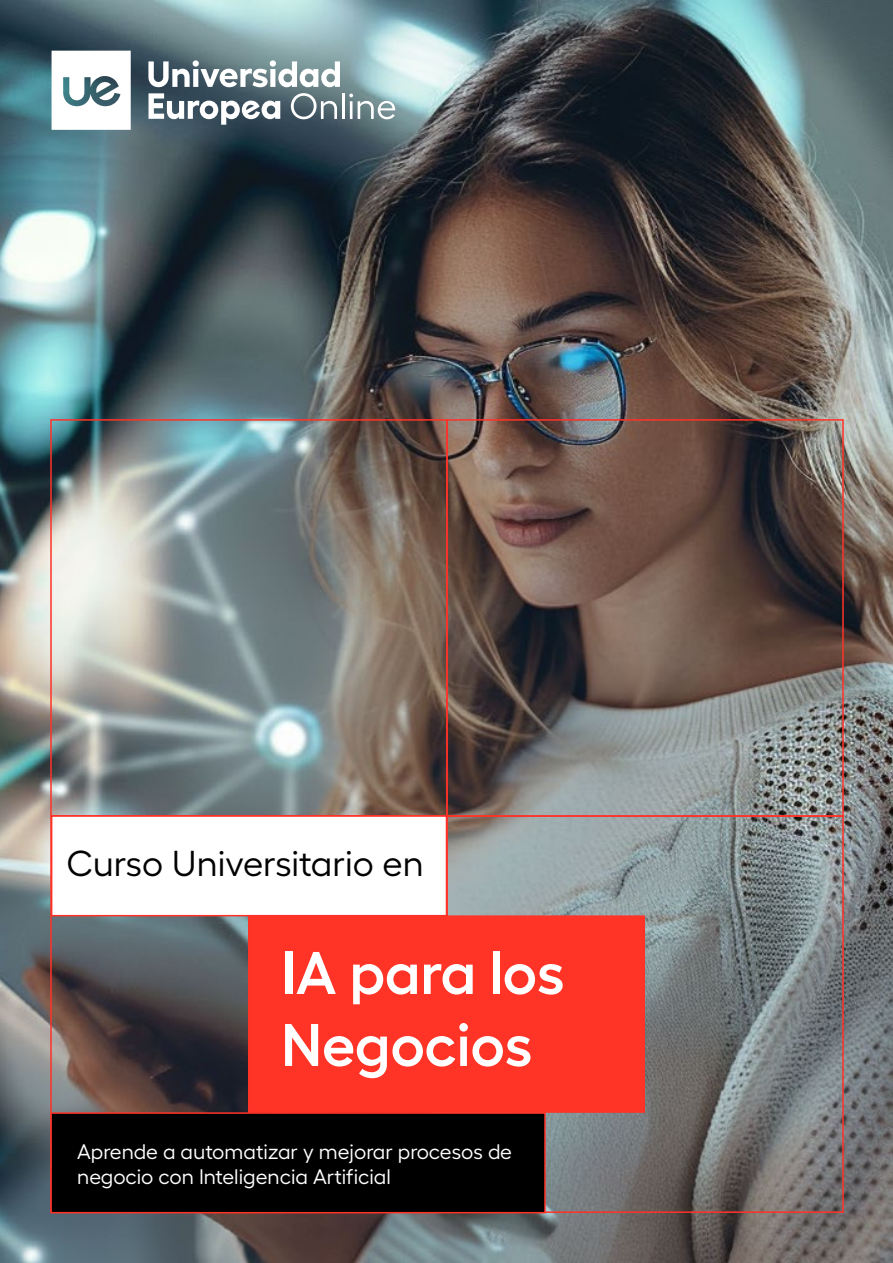
<style>
.page{position:relative;width:893px;height:1263px;background:#fff}
.page>*{position:absolute;margin:0;border:0;box-sizing:border-box;transform-origin:0 0}
.t1{font:600 60px/72px "Hellix";letter-spacing:-.005em;color:#fff}
.t2{font:36px "Hellix";color:#000}
.t3{font:21px/25.2px "Hellix";color:#fff}
</style>
<div class="page">
<img style="left:0;top:0;width:893px;height:1263px">
<svg style="left:148px;top:60px;width:192px;height:27px"></svg>
<svg style="left:149px;top:93px;width:131px;height:32px"></svg>
<svg style="left:291px;top:93px;width:46px;height:26px"></svg>
<hr style="left:342px;top:93px;width:3px;height:26px;background:#fff">
<svg style="left:349px;top:94px;width:46px;height:25px"></svg>
<svg style="left:52px;top:51px;width:79px;height:79px"></svg>
<div style="left:446px;top:419px;width:398px;height:398px;border:2px solid #ff3228"></div>
<div style="left:50px;top:419px;width:398px;height:398px;border:2px solid #ff3228"></div>
<div style="left:248px;top:915px;width:397px;height:198px;background:#ff3326"></div>
<div style="left:51px;top:815px;width:396px;height:101px;background:#fff;border:2px solid #ff3228"></div>
<div style="left:51px;top:1113px;width:494px;height:100px;background:#000"></div>
<div style="left:50px;top:1112px;width:496px;height:101px;border:2px solid #ff3228"></div>
<h2 class="t2" style="left:67px;top:836px;width:359px">Curso Universitario en</h2>
<h1 class="t1" style="left:281px;top:930px;width:285px">IA para los<br>Negocios</h1>
<p class="t3" style="left:77px;top:1137px;width:436px">Aprende a automatizar y mejorar procesos de negocio con Inteligencia Artificial</p>
</div>
